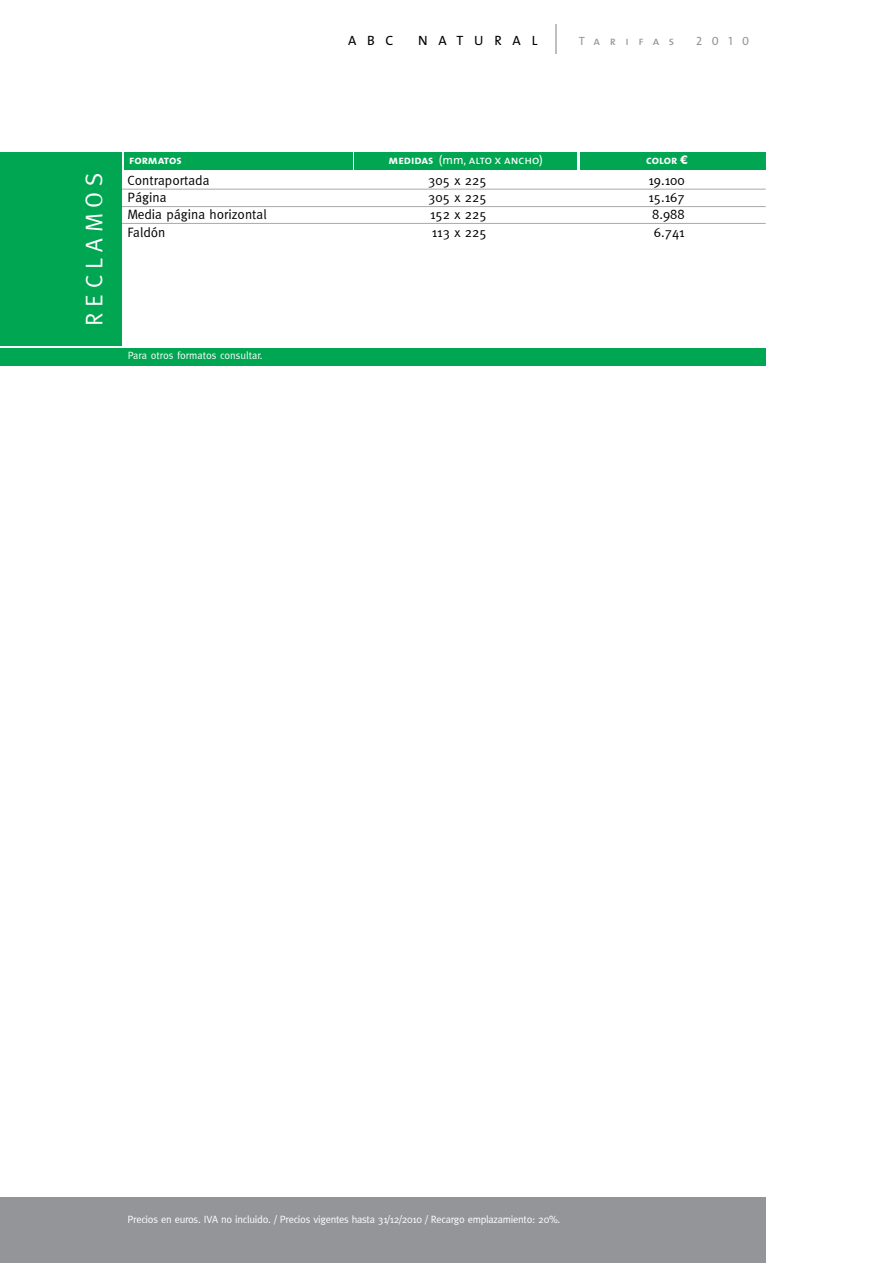
<style>
.page{position:relative;width:893px;height:1263px;background:#fff}
.page>*{position:absolute;margin:0;border:0;box-sizing:border-box;transform-origin:0 0}
.t1{font:24px "Meta";letter-spacing:.25em;color:#fff}
.t2{font:13.5px/17.4px "Meta";color:#000}
.t3{font:13.5px "The Sans Caps";letter-spacing:.8em;color:#000}
.t4{font:12px "The Sans Caps";color:#fff}
.t5{font:12px "The Sans Bold Caps";color:#fff}
.t6{font:12px "The Sans Caps";letter-spacing:.8em;color:#939598}
.t7{font:10.5px "Meta";letter-spacing:-.025em;color:#fff}
.t8{font:10.5px "Meta";color:#fff}
.s1{font-family:"The Sans Bold Caps"}
.s2{font-family:"The Sans"}
.s3{font-family:"Futura BT";font-weight:700}
</style>
<div class="page">
<div style="left:0;top:1198px;width:766px;height:65px;background:#939598"></div>
<hr style="left:122px;top:189px;width:644px;height:1px;background:#a7a9ac">
<hr style="left:122px;top:206px;width:644px;height:1px;background:#a7a9ac">
<hr style="left:122px;top:223px;width:644px;height:1px;background:#a7a9ac">
<div style="left:124px;top:152px;width:228px;height:18px;background:#00a651"></div>
<div style="left:355px;top:152px;width:222px;height:18px;background:#00a651"></div>
<div style="left:580px;top:152px;width:185px;height:18px;background:#00a651"></div>
<div style="left:0;top:348px;width:765px;height:17px;background:#00a651"></div>
<div style="left:0;top:152px;width:122px;height:193px;background:#00a651"></div>
<svg style="left:555px;top:25px;width:1px;height:29px"></svg>
<p class="t3" style="left:348px;top:29px;width:47px">ABC</p>
<p class="t3" style="left:418px;top:29px;width:121px">NATURAL</p>
<p class="t6" style="left:579px;top:31px;width:97px">Tarifas</p>
<p class="t6" style="left:696px;top:31px;width:55px">2010</p>
<h1 class="t1" style="left:80px;top:326px;width:155px;rotate:-90deg">RECLAMOS</h1>
<p class="t5" style="left:129px;top:150px;width:54px">formatos</p>
<p class="t4" style="left:389px;top:150px;width:156px"><span class="s1">medidas</span> <span class="s2">(mm,</span> alto x ancho)</p>
<p class="t5" style="left:646px;top:150px;width:43px">color <span class="s3">€</span></p>
<p class="t2" style="left:128px;top:171px;width:141px">Contraportada<br>Página<br>Media página horizontal<br>Faldón</p>
<p class="t2" style="left:428px;top:171px;width:60px;text-align:justify">305 x 225<br>305 x 225<br>152 x 225<br>113 x 225</p>
<p class="t2" style="left:648px;top:171px;width:38px;text-align:center">19.100<br>15.167<br>8.988<br>6.741</p>
<p class="t8" style="left:128px;top:350px;width:137px">Para otros formatos consultar.</p>
<p class="t7" style="left:128px;top:1213px;width:434px">Precios en euros. IVA no incluido. / Precios vigentes hasta 31/12/2010 / Recargo emplazamiento: 20%.</p>
</div>
